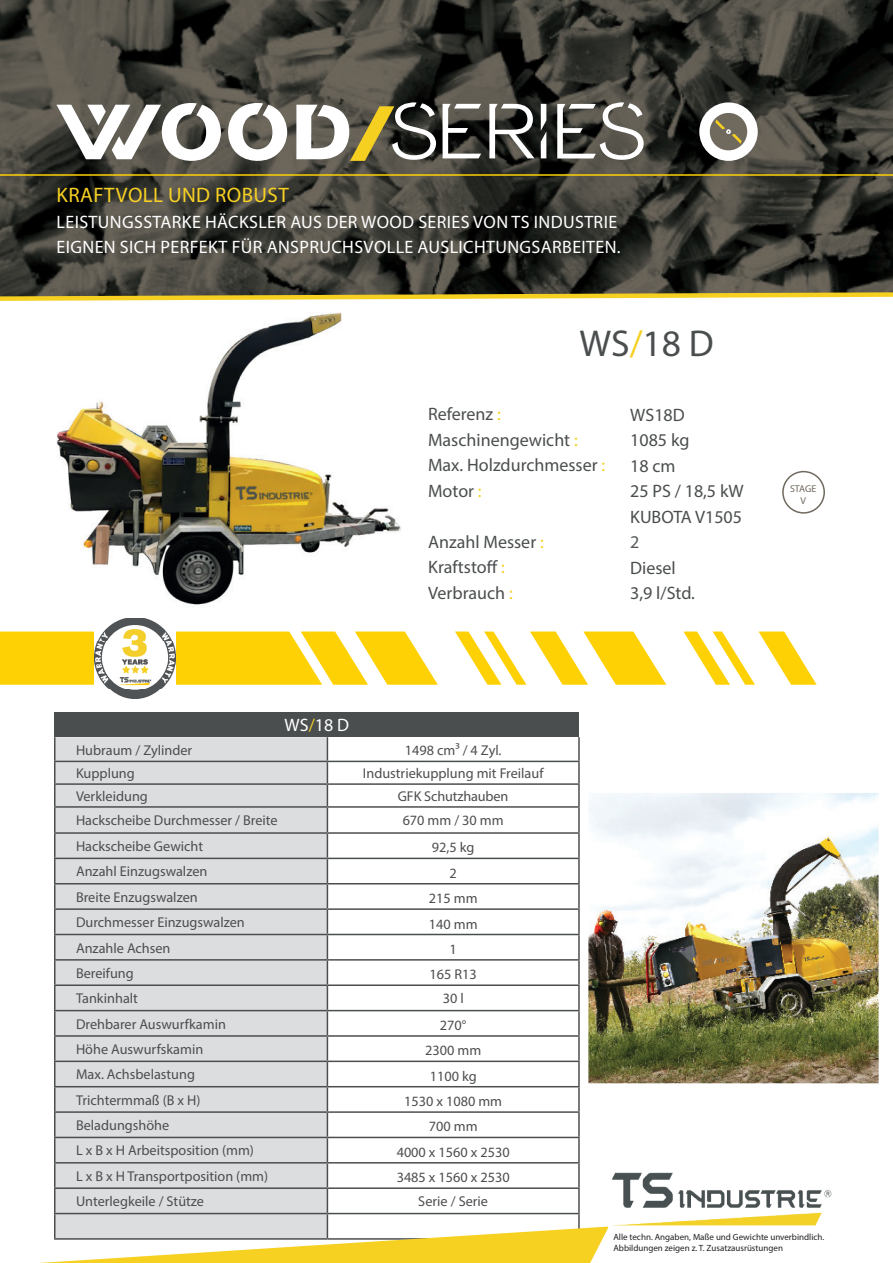
<style>
.page{position:relative;width:893px;height:1263px;background:#fff}
.page>*{position:absolute;margin:0;border:0;box-sizing:border-box;transform-origin:0 0}
.t1{font:37.5px "Myriad Pro";color:#4b4e4f}
.t2{font:21px "Myriad Pro";letter-spacing:.02em;color:#f8d123}
.t3{font:18px/25.5px "Myriad Pro";color:#4b4e4f}
.t4{font:18px/25.5px "Myriad Pro";letter-spacing:.02em;color:#fff}
.t5{font:18px "Myriad Pro";color:#55595b}
.t6{font:14.25px "Myriad Pro";color:#4b4e4f}
.t7{font:14.25px "Myriad Pro";color:#4d4e50}
.t8{font:9.9px/11.9px "Myriad Pro";letter-spacing:-.005em;color:#70695e;text-align:center}
.t9{font:9px/10.8px "Myriad Pro";color:#231f20}
.s1{color:#f5d020}
</style>
<div class="page">
<img style="left:0;top:0;width:893px;height:290px">
<hr style="left:0;top:174px;width:893px;height:2px;background:#fed105">
<svg style="left:56px;top:102px;width:588px;height:59px"></svg>
<div style="left:699px;top:102px;width:59px;height:59px;background:#fff;border-radius:50%"></div>
<svg style="left:709px;top:113px;width:39px;height:38px"></svg>
<div style="left:55px;top:712px;width:524px;height:25px;background:#4b4e4f"></div>
<svg style="left:39px;top:737px;width:569px;height:526px"></svg>
<img style="left:56px;top:312px;width:345px;height:293px">
<svg style="left:0;top:631px;width:438px;height:54px;background:#fdd72a"></svg>
<svg style="left:455px;top:631px;width:211px;height:54px"></svg>
<svg style="left:683px;top:631px;width:134px;height:54px"></svg>
<svg style="left:0;top:290px;width:893px;height:11px"></svg>
<div style="left:782px;top:471px;width:43px;height:43px;border:2px solid #70695e;border-radius:50%"></div>
<img style="left:583px;top:737px;width:296px;height:403px">
<img style="left:95px;top:618px;width:80px;height:80px">
<img style="left:611px;top:1172px;width:221px;height:54px">
<h2 class="t2" style="left:57px;top:182px;width:234px">KRAFTVOLL UND ROBUST</h2>
<p class="t4" style="left:57px;top:209px;width:565px">LEISTUNGSSTARKE HÄCKSLER AUS DER WOOD SERIES VON TS INDUSTRIE<br>EIGNEN SICH PERFEKT FÜR ANSPRUCHSVOLLE AUSLICHTUNGSARBEITEN.</p>
<h1 class="t1" style="left:579px;top:320px;width:136px">WS<span class="s1">/</span>18 D</h1>
<p class="t3" style="left:428px;top:401px;width:179px">Referenz <span class="s1">:<br></span>Maschinengewicht <span class="s1">:<br></span>Max. Holzdurchmesser <span class="s1">:<br></span>Motor <span class="s1">:</span></p>
<p class="t3" style="left:428px;top:529px;width:117px">Anzahl Messer <span class="s1">:<br></span>Kraftstoff <span class="s1">:<br></span>Verbrauch <span class="s1">:</span></p>
<p class="t3" style="left:630px;top:402px;width:115px">WS18D<br>1085 kg<br>18 cm<br>25 PS / 18,5 kW<br>KUBOTA V1505</p>
<p class="t5" style="left:630px;top:531px;width:11px">2</p>
<p class="t3" style="left:630px;top:555px;width:66px">Diesel<br>3,9 l/Std.</p>
<p class="t4" style="left:285px;top:712px;width:66px">WS<span class="s1">/</span>18 D</p>
<p class="t6" style="left:76px;top:741px;width:118px">Hubraum / Zylinder</p>
<p class="t7" style="left:405px;top:741px;width:98px">1498 cm³ / 4 Zyl.</p>
<p class="t6" style="left:76px;top:764px;width:60px">Kupplung</p>
<p class="t7" style="left:363px;top:764px;width:182px">Industriekupplung mit Freilauf</p>
<p class="t6" style="left:76px;top:787px;width:73px">Verkleidung</p>
<p class="t7" style="left:398px;top:787px;width:112px">GFK Schutzhauben</p>
<p class="t6" style="left:76px;top:812px;width:203px">Hackscheibe Durchmesser / Breite</p>
<p class="t7" style="left:403px;top:812px;width:103px">670 mm / 30 mm</p>
<p class="t6" style="left:76px;top:837px;width:129px">Hackscheibe Gewicht</p>
<p class="t7" style="left:432px;top:839px;width:44px">92,5 kg</p>
<p class="t6" style="left:76px;top:863px;width:133px">Anzahl Einzugswalzen</p>
<p class="t7" style="left:450px;top:864px;width:9px">2</p>
<p class="t6" style="left:76px;top:888px;width:123px">Breite Enzugswalzen</p>
<p class="t7" style="left:429px;top:889px;width:50px">215 mm</p>
<p class="t6" style="left:76px;top:913px;width:170px">Durchmesser Einzugswalzen</p>
<p class="t7" style="left:429px;top:915px;width:50px">140 mm</p>
<p class="t6" style="left:76px;top:939px;width:96px">Anzahle Achsen</p>
<p class="t7" style="left:450px;top:940px;width:9px">1</p>
<p class="t6" style="left:76px;top:964px;width:59px">Bereifung</p>
<p class="t7" style="left:430px;top:966px;width:49px">165 R13</p>
<p class="t6" style="left:76px;top:990px;width:63px">Tankinhalt</p>
<p class="t7" style="left:443px;top:990px;width:23px">30 l</p>
<p class="t6" style="left:76px;top:1015px;width:151px">Drehbarer Auswurfkamin</p>
<p class="t7" style="left:440px;top:1016px;width:28px">270°</p>
<p class="t6" style="left:76px;top:1040px;width:129px">Höhe Auswurfskamin</p>
<p class="t7" style="left:425px;top:1042px;width:58px">2300 mm</p>
<p class="t6" style="left:76px;top:1066px;width:121px">Max. Achsbelastung</p>
<p class="t7" style="left:430px;top:1067px;width:48px">1100 kg</p>
<p class="t6" style="left:76px;top:1091px;width:126px">Trichtermmaß (B x H)</p>
<p class="t7" style="left:404px;top:1092px;width:99px">1530 x 1080 mm</p>
<p class="t6" style="left:76px;top:1116px;width:95px">Beladungshöhe</p>
<p class="t7" style="left:429px;top:1118px;width:50px">700 mm</p>
<p class="t6" style="left:76px;top:1142px;width:179px">L x B x H Arbeitsposition (mm)</p>
<p class="t7" style="left:397px;top:1143px;width:115px">4000 x 1560 x 2530</p>
<p class="t6" style="left:76px;top:1167px;width:194px">L x B x H Transportposition (mm)</p>
<p class="t7" style="left:397px;top:1168px;width:115px">3485 x 1560 x 2530</p>
<p class="t6" style="left:76px;top:1193px;width:130px">Unterlegkeile / Stütze</p>
<p class="t7" style="left:418px;top:1193px;width:71px">Serie / Serie</p>
<p class="t8" style="left:790px;top:483px;width:28px">STAGE<br>V</p>
<p class="t9" style="left:613px;top:1231px;width:212px">Alle techn. Angaben, Maße und Gewichte unverbindlich.<br>Abbildungen zeigen z. T. Zusatzausrüstungen</p>
</div>
